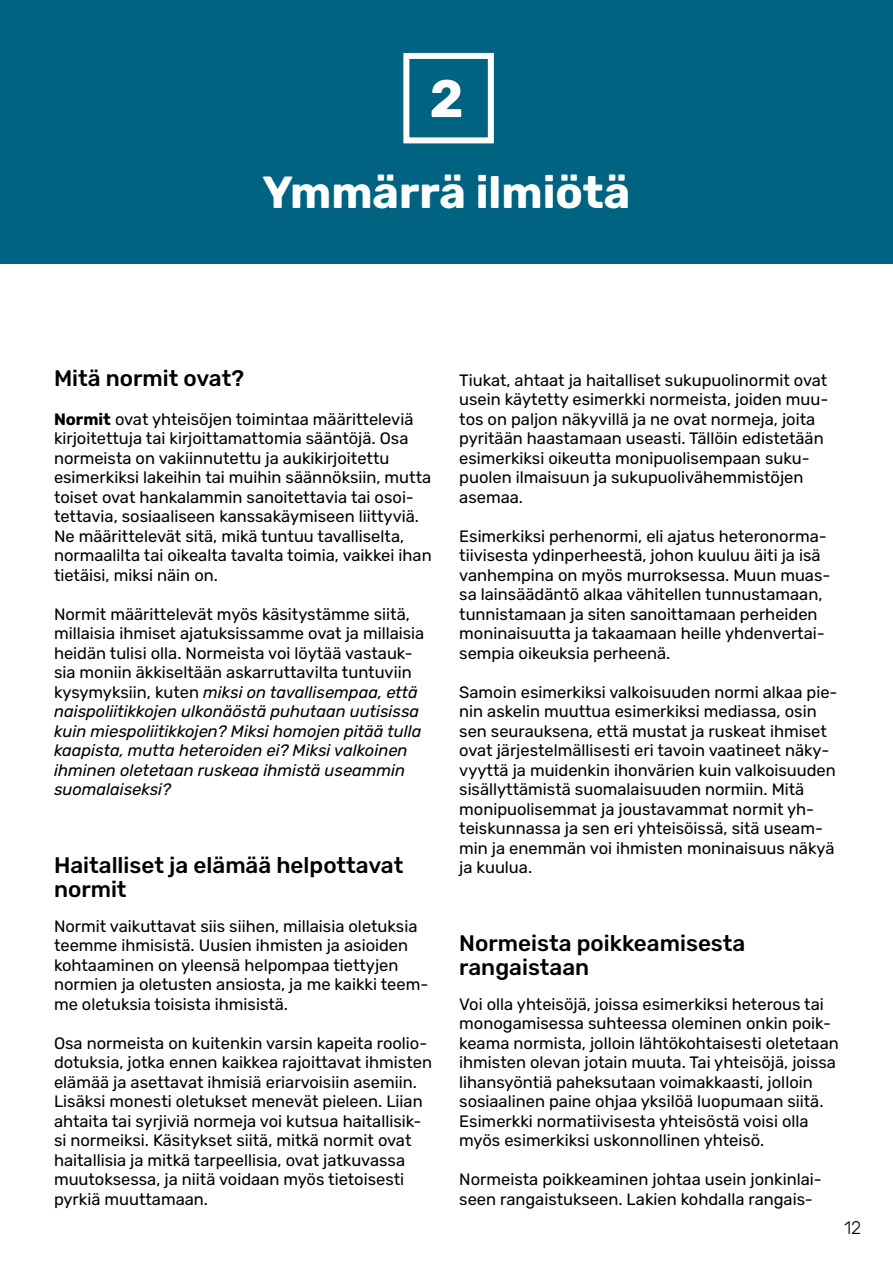
<style>
.page{position:relative;width:893px;height:1263px;background:#fff}
.page>*{position:absolute;margin:0;border:0;box-sizing:border-box;transform-origin:0 0}
.t1{font:700 52.5px "Rubik";color:#fff}
.t2{font:700 45px "Rubik";color:#fff}
.t3{font:500 22.5px/24px "Rubik";color:#000}
.t4{font:300 18px "Rubik";color:#000}
.t5{font:16.5px/19.5px "Rubik";color:#000}
.t6{font:italic 16.5px/19.5px "Rubik";color:#000}
.s1{font-weight:700}
.s2{font-style:normal}
</style>
<div class="page">
<div style="left:0;top:0;width:893px;height:264px;background:#006382"></div>
<div style="left:403px;top:53px;width:91px;height:90px;border:6px solid #fff"></div>
<h1 class="t1" style="left:429px;top:68px;width:36px">2</h1>
<h2 class="t2" style="left:262px;top:166px;width:370px">Ymmärrä ilmiötä</h2>
<h3 class="t3" style="left:54px;top:366px;width:192px">Mitä normit ovat?</h3>
<p class="t5" style="left:54px;top:409px;width:379px"><span class="s1">Normit</span> ovat yhteisöjen toimintaa määritteleviä kirjoitettuja tai kirjoittamattomia sääntöjä. Osa normeista on vakiinnutettu ja aukikirjoitettu esimerkiksi lakeihin tai muihin säännöksiin, mutta toiset ovat hankalammin sanoitettavia tai osoi&shy;tettavia, sosiaaliseen kanssakäymiseen liittyviä.<br>Ne määrittelevät sitä, mikä tuntuu tavalliselta, normaalilta tai oikealta tavalta toimia, vaikkei ihan tietäisi, miksi näin on.</p>
<p class="t6" style="left:54px;top:605px;width:372px"><span class="s2">Normit määrittelevät myös käsitystämme siitä, millaisia ihmiset ajatuksissamme ovat ja millaisia heidän tulisi olla. Normeista voi löytää vastauk&shy;sia moniin äkkiseltään askarruttavilta tuntuviin kysymyksiin, kuten</span> miksi on tavallisempaa, että naispoliitikkojen ulkonäöstä puhutaan uutisissa kuin miespoliitikkojen? Miksi homojen pitää tulla kaapista, mutta heteroiden ei? Miksi valkoinen ihminen oletetaan ruskeaa ihmistä useammin suomalaiseksi?</p>
<h3 class="t3" style="left:54px;top:854px;width:351px">Haitalliset ja elämää helpottavat normit</h3>
<p class="t5" style="left:54px;top:916px;width:376px">Normit vaikuttavat siis siihen, millaisia oletuksia teemme ihmisistä. Uusien ihmisten ja asioiden kohtaaminen on yleensä helpompaa tiettyjen normien ja oletusten ansiosta, ja me kaikki teem&shy;me oletuksia toisista ihmisistä.</p>
<p class="t5" style="left:54px;top:1033px;width:379px">Osa normeista on kuitenkin varsin kapeita roolio&shy;dotuksia, jotka ennen kaikkea rajoittavat ihmisten elämää ja asettavat ihmisiä eriarvoisiin asemiin.<br>Lisäksi monesti oletukset menevät pieleen. Liian ahtaita tai syrjiviä normeja voi kutsua haitallisik&shy;si normeiksi. Käsitykset siitä, mitkä normit ovat haitallisia ja mitkä tarpeellisia, ovat jatkuvassa muutoksessa, ja niitä voidaan myös tietoisesti pyrkiä muuttamaan.</p>
<p class="t5" style="left:459px;top:371px;width:371px">Tiukat, ahtaat ja haitalliset sukupuolinormit ovat usein käytetty esimerkki normeista, joiden muu&shy;tos on paljon näkyvillä ja ne ovat normeja, joita pyritään haastamaan useasti. Tällöin edistetään esimerkiksi oikeutta monipuolisempaan suku&shy;puolen ilmaisuun ja sukupuolivähemmistöjen asemaa.</p>
<p class="t5" style="left:459px;top:527px;width:373px">Esimerkiksi perhenormi, eli ajatus heteronorma&shy;tiivisesta ydinperheestä, johon kuuluu äiti ja isä vanhempina on myös murroksessa. Muun muas&shy;sa lainsäädäntö alkaa vähitellen tunnustamaan, tunnistamaan ja siten sanoittamaan perheiden moninaisuutta ja takaamaan heille yhdenvertai&shy;sempia oikeuksia perheenä.</p>
<p class="t5" style="left:459px;top:683px;width:380px">Samoin esimerkiksi valkoisuuden normi alkaa pie&shy;nin askelin muuttua esimerkiksi mediassa, osin sen seurauksena, että mustat ja ruskeat ihmiset ovat järjestelmällisesti eri tavoin vaatineet näky&shy;vyyttä ja muidenkin ihonvärien kuin valkoisuuden sisällyttämistä suomalaisuuden normiin. Mitä monipuolisemmat ja joustavammat normit yh&shy;teiskunnassa ja sen eri yhteisöissä, sitä useam&shy;min ja enemmän voi ihmisten moninaisuus näkyä ja kuulua.</p>
<h3 class="t3" style="left:459px;top:932px;width:288px">Normeista poikkeamisesta rangaistaan</h3>
<p class="t5" style="left:459px;top:994px;width:381px">Voi olla yhteisöjä, joissa esimerkiksi heterous tai monogamisessa suhteessa oleminen onkin poik&shy;keama normista, jolloin lähtökohtaisesti oletetaan ihmisten olevan jotain muuta. Tai yhteisöjä, joissa lihansyöntiä paheksutaan voimakkaasti, jolloin sosiaalinen paine ohjaa yksilöä luopumaan siitä.<br>Esimerkki normatiivisesta yhteisöstä voisi olla myös esimerkiksi uskonnollinen yhteisö.</p>
<p class="t5" style="left:459px;top:1170px;width:364px">Normeista poikkeaminen johtaa usein jonkinlai&shy;seen rangaistukseen. Lakien kohdalla rangais-</p>
<p class="t4" style="left:844px;top:1218px;width:19px">12</p>
</div>
